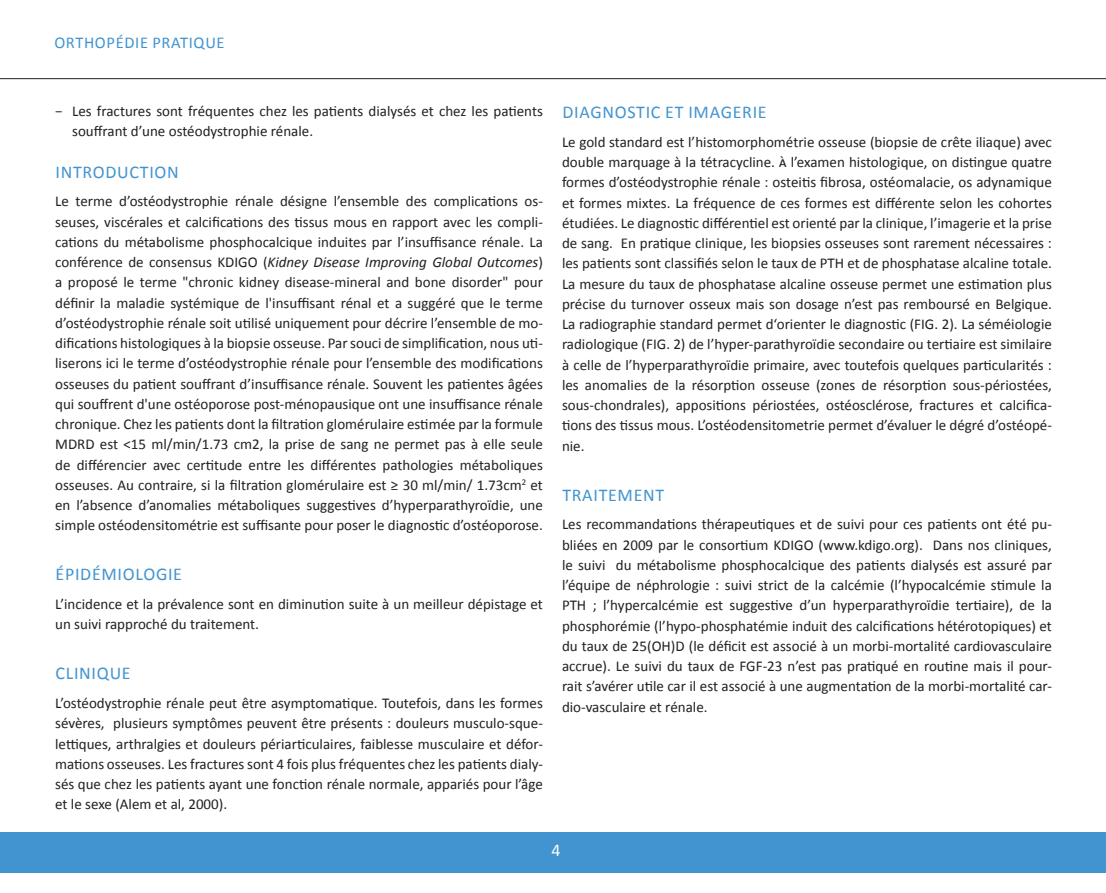
<style>
.page{position:relative;width:1106px;height:893px;background:#fff}
.page>*{position:absolute;margin:0;border:0;box-sizing:border-box;transform-origin:0 0}
.Titre_1_1{font:18px "Calibri";letter-spacing:.04em;color:#4194d0}
.t1{font:18px "Calibri";color:#fff}
.t2{font:16.5px "Calibri";letter-spacing:.04em;color:#4194d0}
.Texte{font:15px/20.2px "Calibri";color:#231f20;text-align:justify}
.s1{font-style:italic}
</style>
<div class="page">
<div style="left:0;top:833px;width:1106px;height:40px;background:#4194d0"></div>
<hr style="left:0;top:78px;width:1106px;height:1px;background:#231f20">
<p class="t2" style="left:54px;top:33px;width:172px">ORTHOPÉDIE PRATIQUE</p>
<p class="Texte" style="left:72px;top:101px;width:472px;text-indent:-17px">− Les fractures sont fréquentes chez les patients dialysés et chez les patients souffrant d’une ostéodystrophie rénale.</p>
<p class="Titre_1_1" style="left:56px;top:160px;width:125px">INTRODUCTION</p>
<p class="Texte" style="left:55px;top:191px;width:489px">Le terme d’ostéodystrophie rénale désigne l’ensemble des complications os&shy;seuses, viscérales et calcifications des tissus mous en rapport avec les compli&shy;cations du métabolisme phosphocalcique induites par l’insuffisance rénale. La conférence de consensus KDIGO (<span class="s1">Kidney Disease Improving Global Outcomes</span>) a proposé le terme "chronic kidney disease-mineral and bone disorder" pour définir la maladie systémique de l'insuffisant rénal et a suggéré que le terme d’ostéodystrophie rénale soit utilisé uniquement pour décrire l’ensemble de mo&shy;difications histologiques à la biopsie osseuse. Par souci de simplification, nous uti&shy;liserons ici le terme d’ostéodystrophie rénale pour l’ensemble des modifications osseuses du patient souffrant d’insuffisance rénale. Souvent les patientes âgées qui souffrent d'une ostéoporose post-ménopausique ont une insuffisance rénale chronique. Chez les patients dont la filtration glomérulaire estimée par la formule MDRD est &lt;15 ml/min/1.73 cm2, la prise de sang ne permet pas à elle seule de différencier avec certitude entre les différentes pathologies métaboliques osseuses. Au contraire, si la filtration glomérulaire est ≥ 30 ml/min/ 1.73cm<sup>2</sup> et en l’absence d’anomalies métaboliques suggestives d’hyperparathyroïdie, une simple ostéodensitométrie est suffisante pour poser le diagnostic d’ostéoporose.</p>
<p class="Titre_1_1" style="left:56px;top:563px;width:128px">ÉPIDÉMIOLOGIE</p>
<p class="Texte" style="left:55px;top:594px;width:489px">L’incidence et la prévalence sont en diminution suite à un meilleur dépistage et un suivi rapproché du traitement.</p>
<p class="Titre_1_1" style="left:56px;top:662px;width:77px">CLINIQUE</p>
<p class="Texte" style="left:55px;top:693px;width:489px">L’ostéodystrophie rénale peut être asymptomatique. Toutefois, dans les formes sévères, plusieurs symptômes peuvent être présents : douleurs musculo-sque&shy;lettiques, arthralgies et douleurs périarticulaires, faiblesse musculaire et défor&shy;mations osseuses. Les fractures sont 4 fois plus fréquentes chez les patients dialy&shy;sés que chez les patients ayant une fonction rénale normale, appariés pour l’âge et le sexe (Alem et al, 2000).</p>
<p class="Titre_1_1" style="left:562px;top:101px;width:206px">DIAGNOSTIC ET IMAGERIE</p>
<p class="Texte" style="left:562px;top:132px;width:491px">Le gold standard est l’histomorphométrie osseuse (biopsie de crête iliaque) avec double marquage à la tétracycline. l’examen histologique, on distingue quatre formes d’ostéodystrophie rénale : osteitis fibrosa, ostéomalacie, os adynamique et formes mixtes. La fréquence de ces formes est différente selon les cohortes étudiées. Le diagnostic différentiel est orienté par la clinique, l’imagerie et la prise de sang. En pratique clinique, les biopsies osseuses sont rarement nécessaires : les patients sont classifiés selon le taux de PTH et de phosphatase alcaline totale.<br>La mesure du taux de phosphatase alcaline osseuse permet une estimation plus précise du turnover osseux mais son dosage n’est pas remboursé en Belgique.<br>La radiographie standard permet d‘orienter le diagnostic (FIG. 2). La séméiologie radiologique (FIG. 2) de l’hyper-parathyroïdie secondaire ou tertiaire est similaire à celle de l’hyperparathyroïdie primaire, avec toutefois quelques particularités : les anomalies de la résorption osseuse (zones de résorption sous-périostées, sous-chondrales), appositions périostées, ostéosclérose, fractures et calcifica&shy;tions des tissus mous. L’ostéodensitometrie permet d’évaluer le dégré d’ostéopé&shy;nie.</p>
<p class="Titre_1_1" style="left:562px;top:483px;width:103px">TRAITEMENT</p>
<p class="Texte" style="left:562px;top:514px;width:491px">Les recommandations thérapeutiques et de suivi pour ces patients ont été pu&shy;bliées en 2009 par le consortium KDIGO (www.kdigo.org). Dans nos cliniques, le suivi du métabolisme phosphocalcique des patients dialysés est assuré par l’équipe de néphrologie : suivi strict de la calcémie (l’hypocalcémie stimule la PTH ; l’hypercalcémie est suggestive d’un hyperparathyroïdie tertiaire), de la phosphorémie (l’hypo-phosphatémie induit des calcifications hétérotopiques) et du taux de 25(OH)D (le déficit est associé à un morbi-mortalité cardiovasculaire accrue). Le suivi du taux de FGF-23 n’est pas pratiqué en routine mais il pour&shy;rait s’avérer utile car il est associé à une augmentation de la morbi-mortalité car&shy;dio-vasculaire et rénale.</p>
<p class="t1" style="left:551px;top:838px;width:11px">4</p>
</div>
